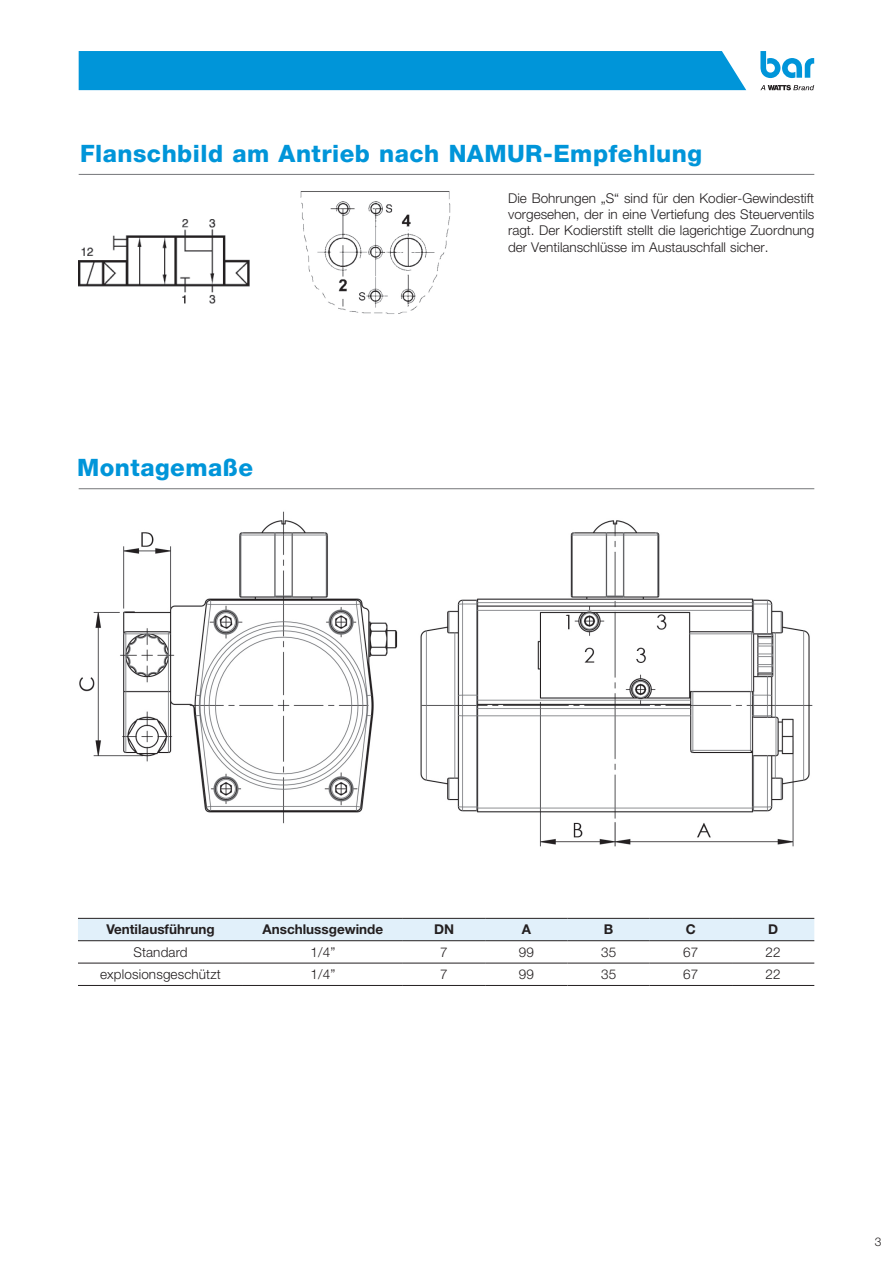
<style>
.page{position:relative;width:893px;height:1263px;background:#fff}
.page>*{position:absolute;margin:0;border:0;box-sizing:border-box;transform-origin:0 0}
.t1{font:800 24px "Helvetica Neue LT Std";letter-spacing:.02em;color:#0095d9}
.t2{font:300 13.5px/16.5px "Helvetica Neue LT Std";color:#231f20;text-align:justify}
.t3{font:700 13.5px "Helvetica Neue LT Std";color:#231f20}
.t4{font:300 12px "Helvetica Neue LT Std";color:#231f20}
</style>
<div class="page">
<div style="left:79px;top:51px;width:667px;height:39px;background:#0095d9"></div>
<svg style="left:760px;top:51px;width:54px;height:27px"></svg>
<svg style="left:760px;top:85px;width:54px;height:5px"></svg>
<hr style="left:79px;top:488px;width:735px;height:1px;background:#757679">
<div style="left:78px;top:919px;width:736px;height:21px;background:#e1f0fa"></div>
<hr style="left:78px;top:918px;width:165px;height:1px;background:#231f20">
<hr style="left:243px;top:918px;width:160px;height:1px;background:#231f20">
<hr style="left:403px;top:918px;width:82px;height:1px;background:#231f20">
<hr style="left:485px;top:918px;width:82px;height:1px;background:#231f20">
<hr style="left:567px;top:918px;width:83px;height:1px;background:#231f20">
<hr style="left:650px;top:918px;width:82px;height:1px;background:#231f20">
<hr style="left:732px;top:918px;width:82px;height:1px;background:#231f20">
<hr style="left:78px;top:940px;width:165px;height:1px;background:#231f20">
<hr style="left:243px;top:940px;width:160px;height:1px;background:#231f20">
<hr style="left:403px;top:940px;width:82px;height:1px;background:#231f20">
<hr style="left:485px;top:940px;width:82px;height:1px;background:#231f20">
<hr style="left:567px;top:940px;width:83px;height:1px;background:#231f20">
<hr style="left:650px;top:940px;width:82px;height:1px;background:#231f20">
<hr style="left:732px;top:940px;width:82px;height:1px;background:#231f20">
<hr style="left:78px;top:963px;width:165px;height:1px;background:#231f20">
<hr style="left:243px;top:963px;width:160px;height:1px;background:#231f20">
<hr style="left:403px;top:963px;width:82px;height:1px;background:#231f20">
<hr style="left:485px;top:963px;width:82px;height:1px;background:#231f20">
<hr style="left:567px;top:963px;width:83px;height:1px;background:#231f20">
<hr style="left:650px;top:963px;width:82px;height:1px;background:#231f20">
<hr style="left:732px;top:963px;width:82px;height:1px;background:#231f20">
<hr style="left:78px;top:985px;width:165px;height:1px;background:#231f20">
<hr style="left:243px;top:985px;width:160px;height:1px;background:#231f20">
<hr style="left:403px;top:985px;width:82px;height:1px;background:#231f20">
<hr style="left:485px;top:985px;width:82px;height:1px;background:#231f20">
<hr style="left:567px;top:985px;width:83px;height:1px;background:#231f20">
<hr style="left:650px;top:985px;width:82px;height:1px;background:#231f20">
<hr style="left:732px;top:985px;width:82px;height:1px;background:#231f20">
<hr style="left:79px;top:174px;width:735px;height:1px;background:#757679">
<img style="left:300px;top:191px;width:151px;height:123px">
<img style="left:79px;top:220px;width:171px;height:83px">
<img style="left:79px;top:511px;width:734px;height:336px">
<h1 class="t1" style="left:80px;top:139px;width:624px">Flanschbild am Antrieb nach NAMUR-Empfehlung</h1>
<h1 class="t1" style="left:77px;top:453px;width:177px">Montagemaße</h1>
<p class="t2" style="left:508px;top:189px;width:308px">Die Bohrungen „S“ sind für den Kodier-Gewindestift vorgesehen, der in eine Vertiefung des Steuerventils ragt. Der Kodierstift stellt die lagerichtige Zuordnung der Ventilanschlüsse im Austauschfall sicher.</p>
<p class="t3" style="left:106px;top:921px;width:110px">Ventilausführung</p>
<p class="t3" style="left:263px;top:921px;width:122px">Anschlussgewinde</p>
<p class="t3" style="left:434px;top:921px;width:22px">DN</p>
<p class="t3" style="left:522px;top:921px;width:11px">A</p>
<p class="t3" style="left:604px;top:921px;width:11px">B</p>
<p class="t3" style="left:686px;top:921px;width:12px">C</p>
<p class="t3" style="left:768px;top:921px;width:12px">D</p>
<p class="t2" style="left:133px;top:943px;width:56px">Standard</p>
<p class="t2" style="left:310px;top:943px;width:26px">1/4”</p>
<p class="t2" style="left:440px;top:943px;width:9px">7</p>
<p class="t2" style="left:519px;top:943px;width:17px">99</p>
<p class="t2" style="left:601px;top:943px;width:17px">35</p>
<p class="t2" style="left:683px;top:943px;width:17px">67</p>
<p class="t2" style="left:766px;top:943px;width:17px">22</p>
<p class="t2" style="left:100px;top:966px;width:122px">explosionsgeschützt</p>
<p class="t2" style="left:310px;top:966px;width:26px">1/4”</p>
<p class="t2" style="left:440px;top:966px;width:9px">7</p>
<p class="t2" style="left:519px;top:966px;width:17px">99</p>
<p class="t2" style="left:601px;top:966px;width:17px">35</p>
<p class="t2" style="left:683px;top:966px;width:17px">67</p>
<p class="t2" style="left:766px;top:966px;width:17px">22</p>
<p class="t4" style="left:875px;top:1234px;width:8px">3</p>
</div>
